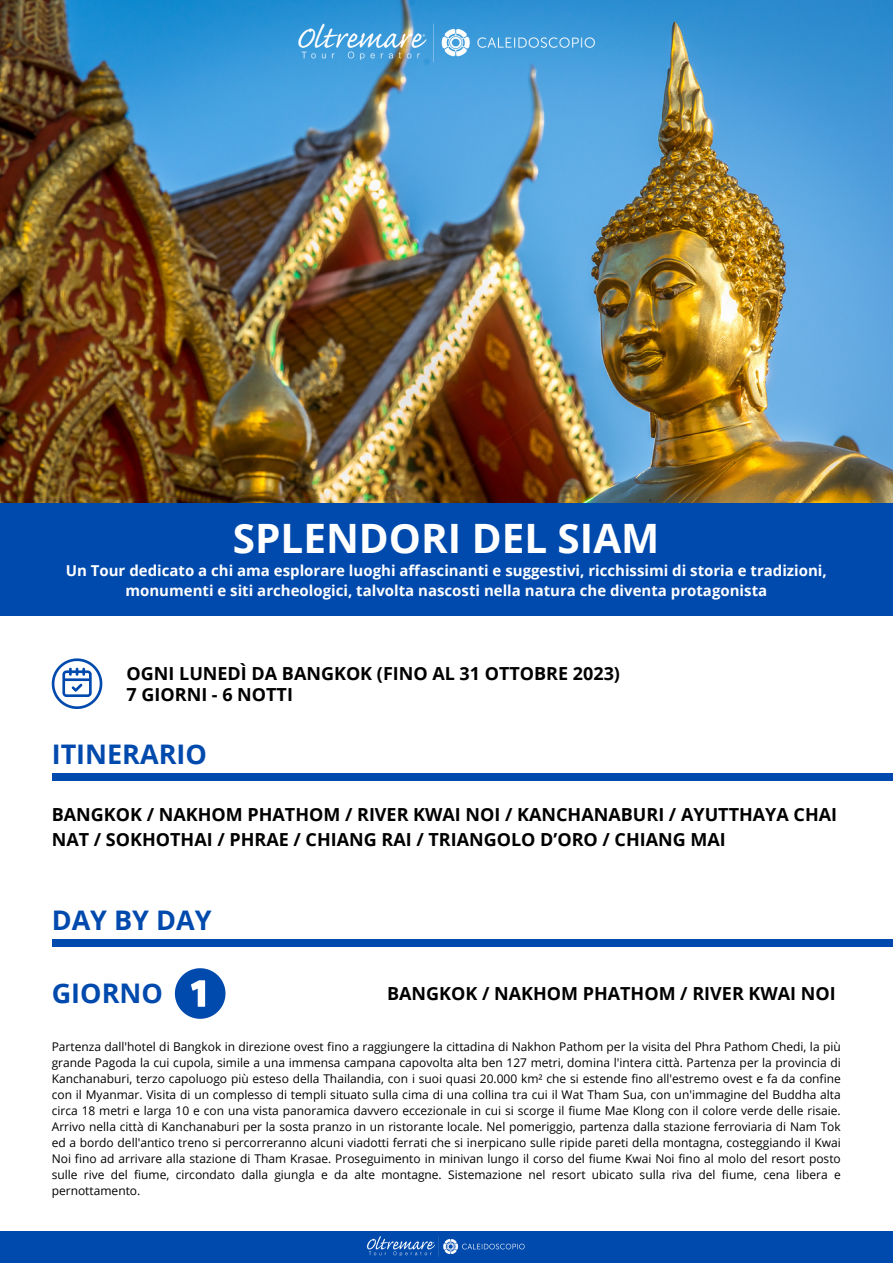
<style>
.page{position:relative;width:893px;height:1264px;background:#fff}
.page>*{position:absolute;margin:0;border:0;box-sizing:border-box;transform-origin:0 0}
.t1{font:700 40.5px "Open Sans";color:#fff}
.t2{font:700 27px "Open Sans";color:#004aad}
.t3{font:700 18px/24.8px "Open Sans";color:#000}
.t4{font:700 15px/20.2px "Open Sans";color:#fff;text-align:center}
.t5{font:12px/16px "Open Sans";color:#000;text-align:justify}
</style>
<div class="page">
<img style="left:0;top:0;width:892px;height:503px">
<div style="left:0;top:503px;width:892px;height:112px;background:#004aad"></div>
<div style="left:52px;top:938px;width:840px;height:8px;background:#004aad"></div>
<div style="left:52px;top:773px;width:840px;height:8px;background:#004aad"></div>
<img style="left:289px;top:19px;width:315px;height:48px">
<svg style="left:52px;top:658px;width:50px;height:51px"></svg>
<svg style="left:175px;top:968px;width:50px;height:50px"></svg>
<div style="left:0;top:1230px;width:892px;height:32px;background:#004aad"></div>
<img style="left:366px;top:1236px;width:159px;height:21px">
<p class="t1" style="left:233px;top:509px;width:428px">SPLENDORI DEL SIAM</p>
<p class="t4" style="left:66px;top:560px;width:762px">Un Tour dedicato a chi ama esplorare luoghi affascinanti e suggestivi, ricchissimi di storia e tradizioni, monumenti e siti archeologici, talvolta nascosti nella natura che diventa protagonista</p>
<p class="t3" style="left:127px;top:660px;width:495px">OGNI LUNEDÌ DA BANGKOK (FINO AL 31 OTTOBRE 2023)</p>
<p class="t3" style="left:127px;top:681px;width:168px">7 GIORNI - 6 NOTTI</p>
<p class="t2" style="left:52px;top:735px;width:157px">ITINERARIO</p>
<p class="t3" style="left:52px;top:801px;width:786px">BANGKOK / NAKHOM PHATHOM / RIVER KWAI NOI / KANCHANABURI / AYUTTHAYA CHAI<br>NAT / SOKHOTHAI / PHRAE / CHIANG RAI / TRIANGOLO D’ORO / CHIANG MAI</p>
<p class="t2" style="left:52px;top:900px;width:161px">DAY BY DAY</p>
<p class="t2" style="left:52px;top:974px;width:113px">GIORNO</p>
<p class="t3" style="left:387px;top:980px;width:450px">BANGKOK / NAKHOM PHATHOM / RIVER KWAI NOI</p>
<p class="t5" style="left:52px;top:1038px;width:790px">Partenza dall'hotel di Bangkok in direzione ovest fino a raggiungere la cittadina di Nakhon Pathom per la visita del Phra Pathom Chedi, la più grande Pagoda la cui cupola, simile a una immensa campana capovolta alta ben 127 metri, domina l'intera città. Partenza per la provincia di Kanchanaburi, terzo capoluogo più esteso della Thailandia, con i suoi quasi 20.000 km² che si estende fino all'estremo ovest e fa da confine con il Myanmar. Visita di un complesso di templi situato sulla cima di una collina tra cui il Wat Tham Sua, con un'immagine del Buddha alta circa 18 metri e larga 10 e con una vista panoramica davvero eccezionale in cui si scorge il fiume Mae Klong con il colore verde delle risaie.<br>Arrivo nella città di Kanchanaburi per la sosta pranzo in un ristorante locale. Nel pomeriggio, partenza dalla stazione ferroviaria di Nam Tok ed a bordo dell'antico treno si percorreranno alcuni viadotti ferrati che si inerpicano sulle ripide pareti della montagna, costeggiando il Kwai Noi fino ad arrivare alla stazione di Tham Krasae. Proseguimento in minivan lungo il corso del fiume Kwai Noi fino al molo del resort posto sulle rive del fiume, circondato dalla giungla e da alte montagne. Sistemazione nel resort ubicato sulla riva del fiume, cena libera e pernottamento.</p>
</div>
